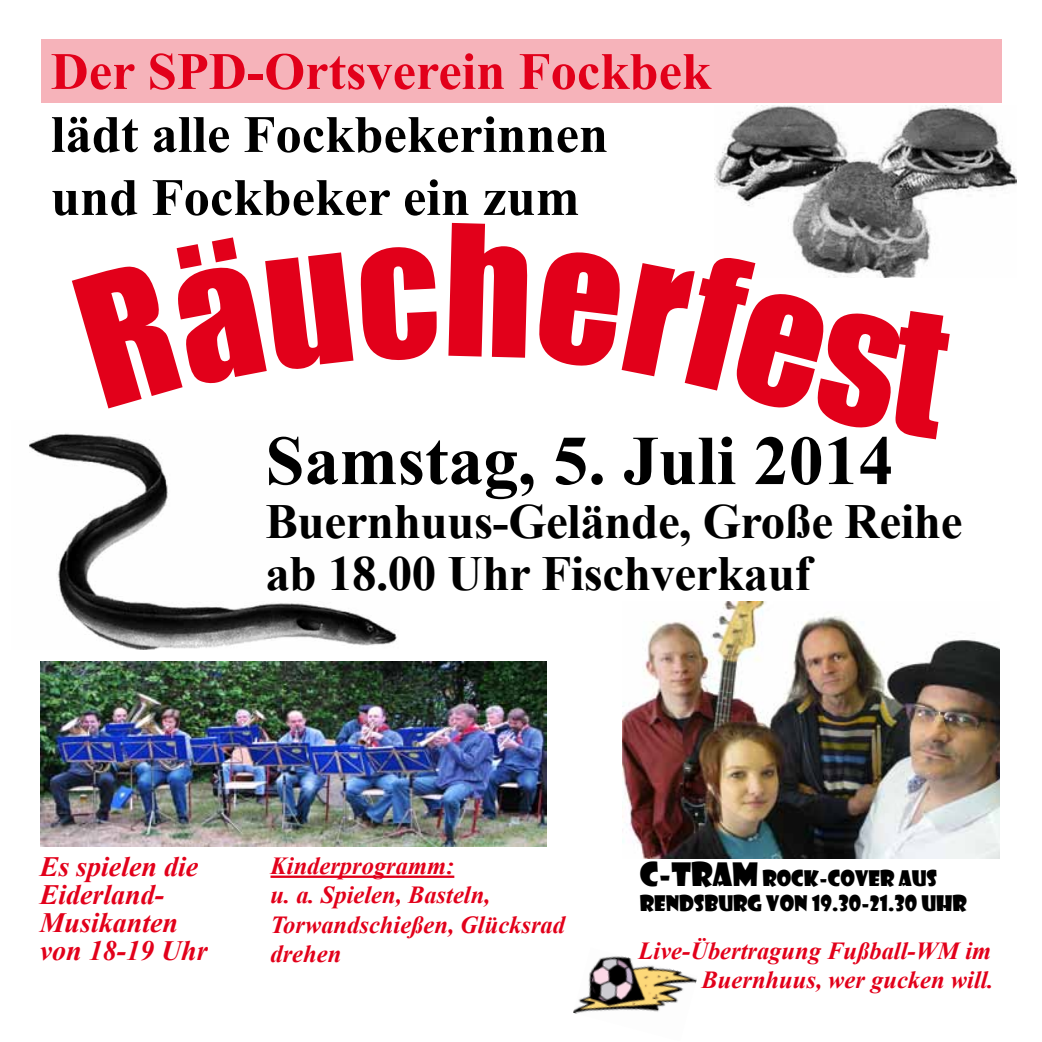
<style>
.page{position:relative;width:1042px;height:1042px;background:#fff}
.page>*{position:absolute;margin:0;border:0;box-sizing:border-box;transform-origin:0 0}
.t1{font:700 70px "Times New Roman";color:#000}
.t2{font:700 52.5px/63px "Times New Roman";color:#000}
.t3{font:700 52.5px "Times New Roman";color:#e2001a}
.t4{font:700 49px/52.5px "Times New Roman";letter-spacing:-.01em;color:#000}
.t5{font:italic 700 28px/28px "Times New Roman";color:#e2001a}
.t6{font:italic 700 24.5px/29.4px "Times New Roman";color:#e2001a}
.t7{font:21px/25.2px "Showcard Gothic";color:#000}
.s1{font-size:31.5px}
</style>
<div class="page">
<img style="left:573px;top:956px;width:124px;height:58px">
<img style="left:41px;top:661px;width:506px;height:185px">
<div style="left:41px;top:40px;width:960px;height:63px;background:#f6b3ba"></div>
<img style="left:29px;top:433px;width:368px;height:216px">
<img style="left:714px;top:105px;width:303px;height:142px">
<hr style="left:270px;top:875px;width:184px;height:3px;background:#e2001a">
<img style="left:622px;top:601px;width:378px;height:257px">
<svg style="left:800px;top:247px;width:130px;height:31px"></svg>
<h2 class="t3" style="left:51px;top:35px;width:662px">Der SPD-Ortsverein Fockbek</h2>
<h2 class="t2" style="left:51px;top:102px;width:559px">lädt alle Fockbekerinnen und Fockbeker ein zum</h2>
<h1 class="t1" style="left:265px;top:412px;width:630px">Samstag, 5. Juli 2014</h1>
<h3 class="t4" style="left:265px;top:494px;width:698px">Buernhuus-Gelände, Große Reihe ab 18.00 Uhr Fischverkauf</h3>
<p class="t5" style="left:40px;top:851px;width:170px">Es spielen die<br>Eiderland-<br>Musikanten von 18-19 Uhr</p>
<p class="t7" style="left:640px;top:864px;width:329px"><span class="s1">C-TRAM</span> ROCK-COVER AUS<br>RENDSBURG VON 19.30-21.30 UHR</p>
<p class="t6" style="left:270px;top:850px;width:296px">Kinderprogramm:<br>u. a. Spielen, Basteln,<br>Torwandschießen, Glücksrad drehen</p>
<p class="t6" style="left:638px;top:935px;width:357px;text-align:right">Live-Übertragung Fußball-WM im<br>Buernhuus, wer gucken will.</p>
</div>
